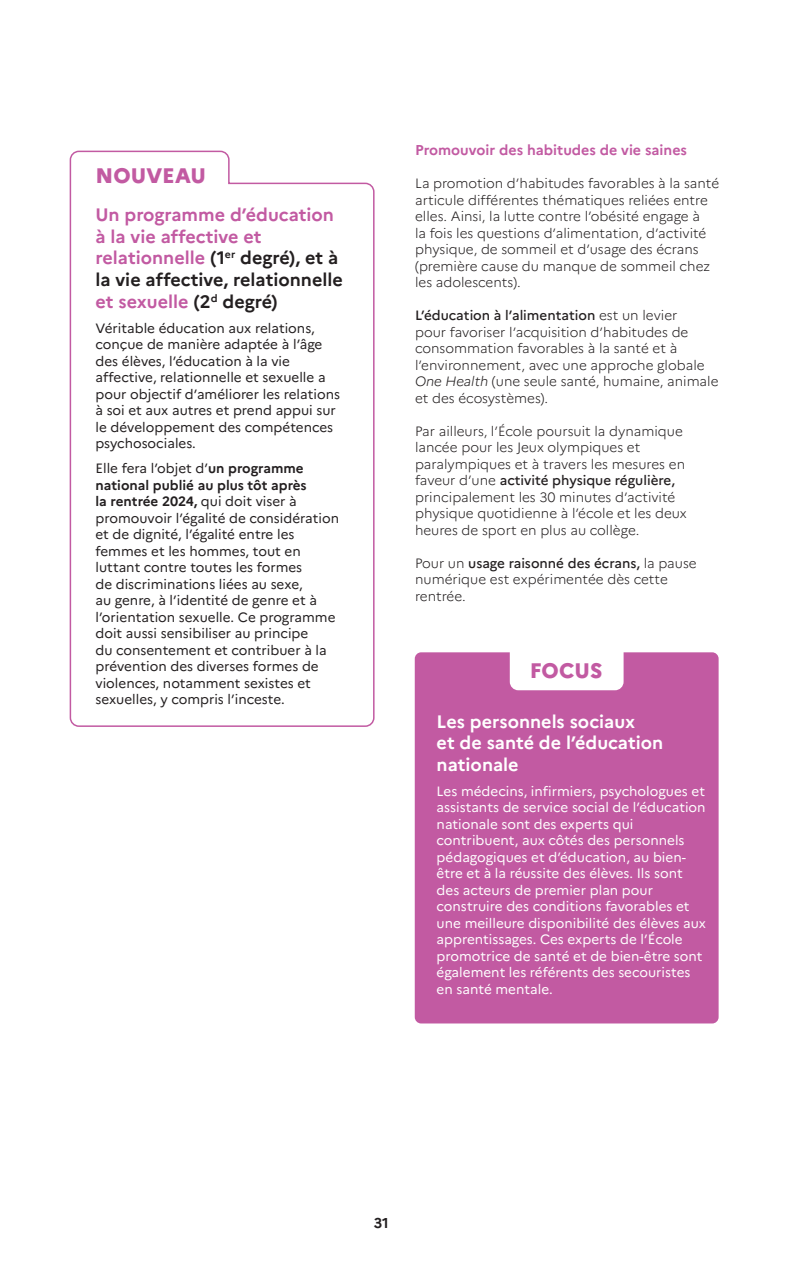
<style>
.page{position:relative;width:787px;height:1263px;background:#fff}
.page>*{position:absolute;margin:0;border:0;box-sizing:border-box;transform-origin:0 0}
.t1{font:800 21px "Marianne";letter-spacing:.005em;color:#c25aa2}
.t2{font:700 18px/21.6px "Marianne";color:#c25aa2}
.t3{font:700 18px/21.6px "Marianne";color:#fff}
.t4{font:700 14.25px "Marianne";color:#c25aa2}
.t5{font:700 14.25px "Marianne";color:#231f20}
.t6{font:300 13.5px/16.5px "Marianne";color:#231f20}
.t7{font:13.5px/16.5px "Marianne";color:#231f20}
.t8{font:13.5px/16.5px "Marianne";color:#fff}
.s1{color:#231f20}
.s2{font-weight:700}
.s3{font-weight:500}
.s4{font-style:italic}
</style>
<div class="page">
<svg style="left:69px;top:150px;width:306px;height:577px"></svg>
<div style="left:415px;top:652px;width:303px;height:371px;background:#c25aa2;border-radius:6px"></div>
<div style="left:510px;top:652px;width:113px;height:38px;background:#fff"></div>
<h1 class="t1" style="left:96px;top:159px;width:112px">NOUVEAU</h1>
<h2 class="t2" style="left:95px;top:202px;width:249px">Un programme d’éducation à la vie affective et relationnelle <span class="s1">(1</span><sup>er</sup> <span class="s1">degré), et à la vie affective, relationnelle </span>et sexuelle <span class="s1">(2</span><sup>d</sup> <span class="s1">degré)</span></h2>
<p class="t7" style="left:95px;top:318px;width:246px">Véritable éducation aux relations, conçue de manière adaptée à l’âge des élèves, l’éducation à la vie affective, relationnelle et sexuelle a pour objectif d’améliorer les relations à soi et aux autres et prend appui sur le développement des compétences psychosociales.</p>
<p class="t7" style="left:95px;top:459px;width:245px">Elle fera l’objet d’<span class="s2">un programme national publié au plus tôt après<br>la rentrée 2024,</span> qui doit viser à promouvoir l’égalité de considération et de dignité, l’égalité entre les femmes et les hommes, tout en luttant contre toutes les formes<br>de discriminations liées au sexe,<br>au genre, à l’identité de genre et à l’orientation sexuelle. Ce programme doit aussi sensibiliser au principe<br>du consentement et contribuer à la prévention des diverses formes de violences, notamment sexistes et sexuelles, y compris l’inceste.</p>
<p class="t4" style="left:415px;top:139px;width:273px">Promouvoir des habitudes de vie saines</p>
<p class="t6" style="left:415px;top:174px;width:306px">La promotion d’habitudes favorables à la santé articule différentes thématiques reliées entre elles. Ainsi, la lutte contre l’obésité engage à<br>la fois les questions d’alimentation, d’activité physique, de sommeil et d’usage des écrans (première cause du manque de sommeil chez les adolescents).</p>
<p class="t6" style="left:415px;top:306px;width:305px"><span class="s3">L’éducation à l’alimentation</span> est un levier<br>pour favoriser l’acquisition d’habitudes de consommation favorables à la santé et à l’environnement, avec une approche globale <span class="s4">One Health</span> (une seule santé, humaine, animale et des écosystèmes).</p>
<p class="t6" style="left:415px;top:422px;width:273px">Par ailleurs, l’École poursuit la dynamique lancée pour les Jeux olympiques et paralympiques et à travers les mesures en faveur d’une <span class="s3">activité physique régulière, </span>principalement les 30 minutes d’activité physique quotidienne à l’école et les deux heures de sport en plus au collège.</p>
<p class="t6" style="left:415px;top:554px;width:283px">Pour un <span class="s3">usage raisonné des écrans,</span> la pause numérique est expérimentée dès cette rentrée.</p>
<h1 class="t1" style="left:530px;top:654px;width:74px">FOCUS</h1>
<h2 class="t3" style="left:436px;top:709px;width:228px">Les personnels sociaux<br>et de santé de l’éducation nationale</h2>
<p class="t8" style="left:436px;top:782px;width:271px">Les médecins, infirmiers, psychologues et assistants de service social de l’éducation nationale sont des experts qui contribuent, aux côtés des personnels pédagogiques et d’éducation, au bien&shy;être et à la réussite des élèves. Ils sont des acteurs de premier plan pour construire des conditions favorables et une meilleure disponibilité des élèves aux apprentissages. Ces experts de l’École promotrice de santé et de bien-être sont également les référents des secouristes en santé mentale.</p>
<p class="t5" style="left:374px;top:1212px;width:16px">31</p>
</div>
